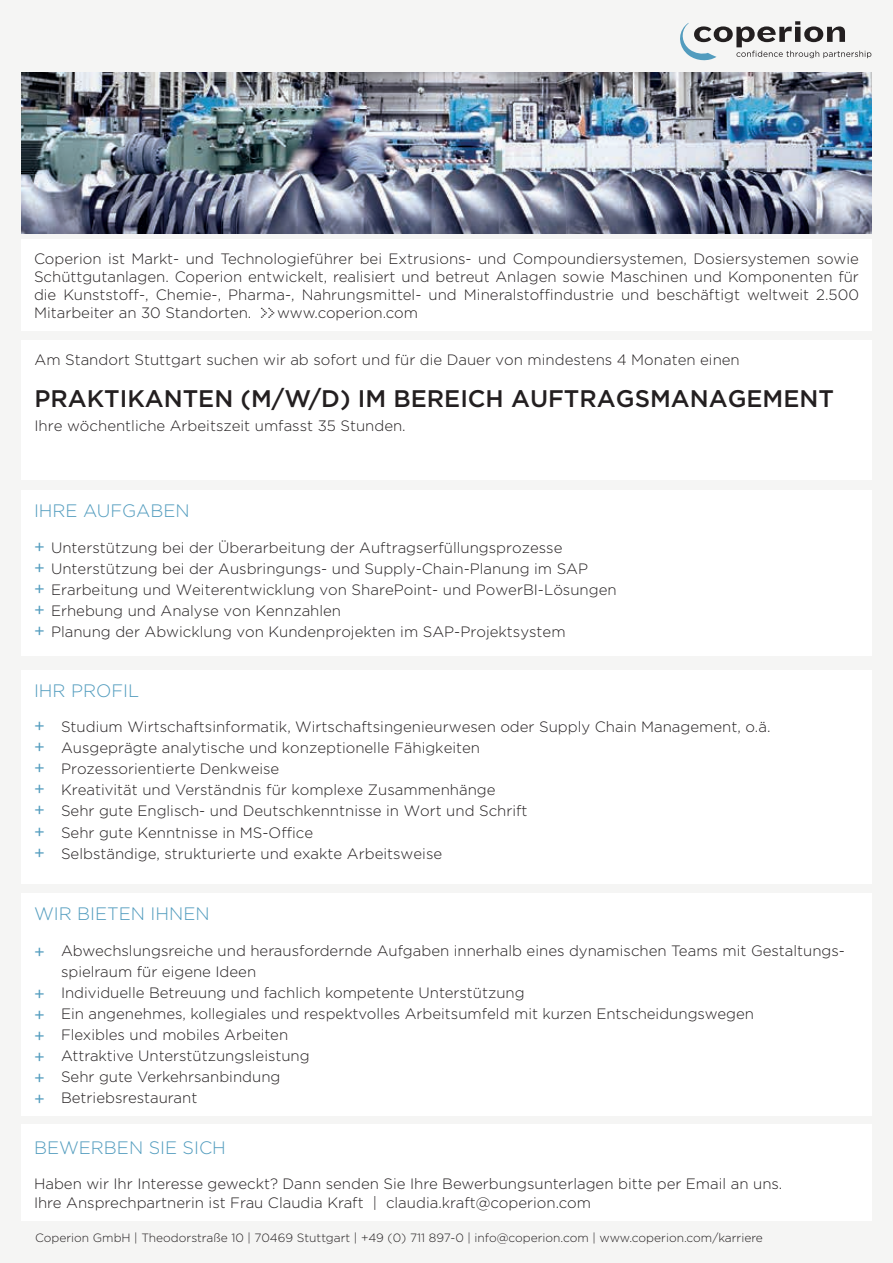
<style>
.page{position:relative;width:893px;height:1263px;background:#f5f5f4}
.page>*{position:absolute;margin:0;border:0;box-sizing:border-box;transform-origin:0 0}
.t1{font:500 24px "Gotham";color:#231f20}
.t2{font:300 18px "Gotham";color:#529cbe}
.t3{font:300 15px/21px "Gotham";color:#231f20}
.t4{font:300 12px "Gotham";color:#231f20}
.s1{font-family:"Dot Matrix One OT";font-weight:400}
.s2{font-weight:400;font-size:17.25px;color:#529cbe}
</style>
<div class="page">
<svg style="left:680px;top:21px;width:191px;height:39px"></svg>
<img style="left:21px;top:72px;width:851px;height:162px">
<div style="left:21px;top:239px;width:851px;height:92px;background:#fff"></div>
<div style="left:21px;top:340px;width:851px;height:140px;background:#fff"></div>
<div style="left:21px;top:490px;width:851px;height:166px;background:#fff"></div>
<div style="left:21px;top:670px;width:851px;height:214px;background:#fff"></div>
<div style="left:21px;top:893px;width:851px;height:223px;background:#fff"></div>
<div style="left:21px;top:1125px;width:851px;height:96px;background:#fff"></div>
<p class="t3" style="left:34px;top:249px;width:826px;line-height:18px;text-align:justify">Coperion ist Markt- und Technologieführer bei Extrusions- und Compoundiersystemen, Dosiersystemen sowie Schüttgutanlagen. Coperion entwickelt, realisiert und betreut Anlagen sowie Maschinen und Komponenten für die Kunststoff-, Chemie-, Pharma-, Nahrungsmittel- und Mineralstoffindustrie und beschäftigt weltweit 2.500<br>Mitarbeiter an 30 Standorten. <span class="s1">&gt;&gt;</span> www.coperion.com</p>
<p class="t3" style="left:34px;top:348px;width:707px">Am Standort Stuttgart suchen wir ab sofort und für die Dauer von mindestens 4 Monaten einen</p>
<h1 class="t1" style="left:34px;top:383px;width:801px">PRAKTIKANTEN (M/W/D) IM BEREICH AUFTRAGSMANAGEMENT</h1>
<p class="t3" style="left:34px;top:415px;width:373px">Ihre wöchentliche Arbeitszeit umfasst 35 Stunden.</p>
<p class="t2" style="left:34px;top:499px;width:157px">IHRE AUFGABEN</p>
<p class="t3" style="left:34px;top:537px;width:584px"><span class="s2">+</span> Unterstützung bei der Überarbeitung der Auftragserfüllungsprozesse<br><span class="s2">+</span> Unterstützung bei der Ausbringungs- und Supply-Chain-Planung im SAP<br><span class="s2">+</span> Erarbeitung und Weiterentwicklung von SharePoint- und PowerBI-Lösungen <span class="s2">+</span> Erhebung und Analyse von Kennzahlen<br><span class="s2">+</span> Planung der Abwicklung von Kundenprojekten im SAP-Projektsystem</p>
<p class="t2" style="left:34px;top:679px;width:107px">IHR PROFIL</p>
<p class="t3" style="left:34px;top:716px;width:738px"><span class="s2">+</span> Studium Wirtschaftsinformatik, Wirtschaftsingenieurwesen oder Supply Chain Management, o.ä. <span class="s2">+</span> Ausgeprägte analytische und konzeptionelle Fähigkeiten<br><span class="s2">+</span> Prozessorientierte Denkweise<br><span class="s2">+</span> Kreativität und Verständnis für komplexe Zusammenhänge<br><span class="s2">+</span> Sehr gute Englisch- und Deutschkenntnisse in Wort und Schrift<br><span class="s2">+</span> Sehr gute Kenntnisse in MS-Office<br><span class="s2">+</span> Selbständige, strukturierte und exakte Arbeitsweise</p>
<p class="t2" style="left:34px;top:902px;width:177px">WIR BIETEN IHNEN</p>
<p class="t3" style="left:34px;top:940px;width:813px"><span class="s2">+</span> Abwechslungsreiche und herausfordernde Aufgaben innerhalb eines dynamischen Teams mit Gestaltungs-</p>
<p class="t3" style="left:61px;top:961px;width:197px">spielraum für eigene Ideen</p>
<p class="t3" style="left:34px;top:982px;width:492px"><span class="s2">+</span> Individuelle Betreuung und fachlich kompetente Unterstützung</p>
<p class="t3" style="left:34px;top:1003px;width:721px"><span class="s2">+</span> Ein angenehmes, kollegiales und respektvolles Arbeitsumfeld mit kurzen Entscheidungswegen</p>
<p class="t3" style="left:34px;top:1024px;width:256px"><span class="s2">+</span> Flexibles und mobiles Arbeiten</p>
<p class="t3" style="left:34px;top:1045px;width:277px"><span class="s2">+</span> Attraktive Unterstützungsleistung</p>
<p class="t3" style="left:34px;top:1066px;width:248px"><span class="s2">+</span> Sehr gute Verkehrsanbindung</p>
<p class="t3" style="left:34px;top:1087px;width:165px"><span class="s2">+</span> Betriebsrestaurant</p>
<p class="t2" style="left:34px;top:1136px;width:193px">BEWERBEN SIE SICH</p>
<p class="t3" style="left:34px;top:1173px;width:750px;line-height:19.5px">Haben wir Ihr Interesse geweckt? Dann senden Sie Ihre Bewerbungsunterlagen bitte per Email an uns.<br>Ihre Ansprechpartnerin ist Frau Claudia Kraft | claudia.kraft@coperion.com</p>
<p class="t4" style="left:35px;top:1230px;width:729px">Coperion GmbH | Theodorstraße 10 | 70469 Stuttgart | +49 (0) 711 897-0 | info@coperion.com | www.coperion.com/karriere</p>
</div>
